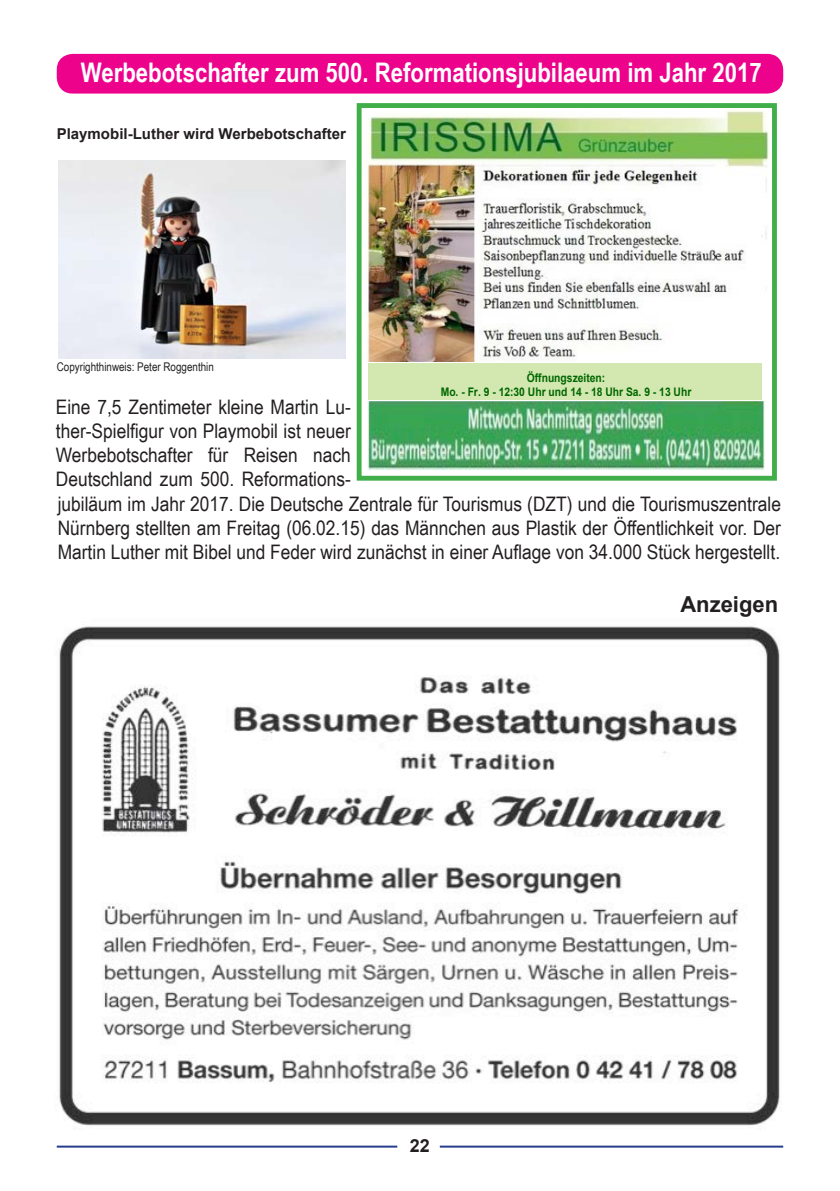
<style>
.page{position:relative;width:840px;height:1191px;background:#fff}
.page>*{position:absolute;margin:0;border:0;box-sizing:border-box;transform-origin:0 0}
.t1{font:700 27px "Arial Narrow";color:#fff}
.t2{font:700 22px "Arial";color:#231f20}
.t3{font:20px/24px "Arial Narrow";color:#231f20;text-align:justify;scale:1.06 1}
.t4{font:700 18px "Arial";color:#231f20}
.t5{font:700 15px "Arial";color:#231f20}
.t6{font:12px "Arial Narrow";color:#231f20}
.t7{font:700 11.8px/13.6px "Arial";color:#060;text-align:center;scale:.87 1}
</style>
<div class="page">
<hr style="left:57px;top:1145px;width:340px;height:2px;background:#253f8e">
<hr style="left:439px;top:1145px;width:343px;height:2px;background:#253f8e">
<img style="left:59px;top:626px;width:721px;height:500px">
<img style="left:58px;top:161px;width:287px;height:197px">
<div style="left:57px;top:54px;width:725px;height:40px;background:#ed028c;border-radius:16px"></div>
<svg style="left:356px;top:103px;width:420px;height:377px"></svg>
<img style="left:364px;top:110px;width:407px;height:251px">
<div style="left:368px;top:364px;width:393px;height:36px;background:#d3e8b0"></div>
<img style="left:367px;top:402px;width:396px;height:68px">
<p class="t1" style="left:81px;top:52px;width:682px">Werbebotschafter zum 500. Reformationsjubilaeum im Jahr 2017</p>
<p class="t5" style="left:57px;top:124px;width:290px">Playmobil-Luther wird Werbebotschafter</p>
<p class="t6" style="left:57px;top:358px;width:158px">Copyrighthinweis: Peter Roggenthin</p>
<p class="t3" style="left:56px;top:394px;width:280px">Eine 7,5 Zentimeter kleine Martin Lu&shy;ther-Spielfigur von Playmobil ist neuer Werbebotschafter für Reisen nach Deutschland zum 500. Reformations-</p>
<p class="t7" style="left:440px;top:372px;width:289px">Öffnungszeiten:<br>Mo. - Fr. 9 - 12:30 Uhr und 14 - 18 Uhr Sa. 9 - 13 Uhr</p>
<p class="t3" style="left:58px;top:491px;width:683px">jubiläum im Jahr 2017. Die Deutsche Zentrale für Tourismus (DZT) und die Tourismuszentrale Nürnberg stellten am Freitag (06.02.15) das Männchen aus Plastik der Öffentlichkeit vor. Der Martin Luther mit Bibel und Feder wird zunächst in einer Auflage von 34.000 Stück hergestellt.</p>
<p class="t2" style="left:680px;top:589px;width:99px">Anzeigen</p>
<p class="t4" style="left:410px;top:1133px;width:22px">22</p>
</div>
